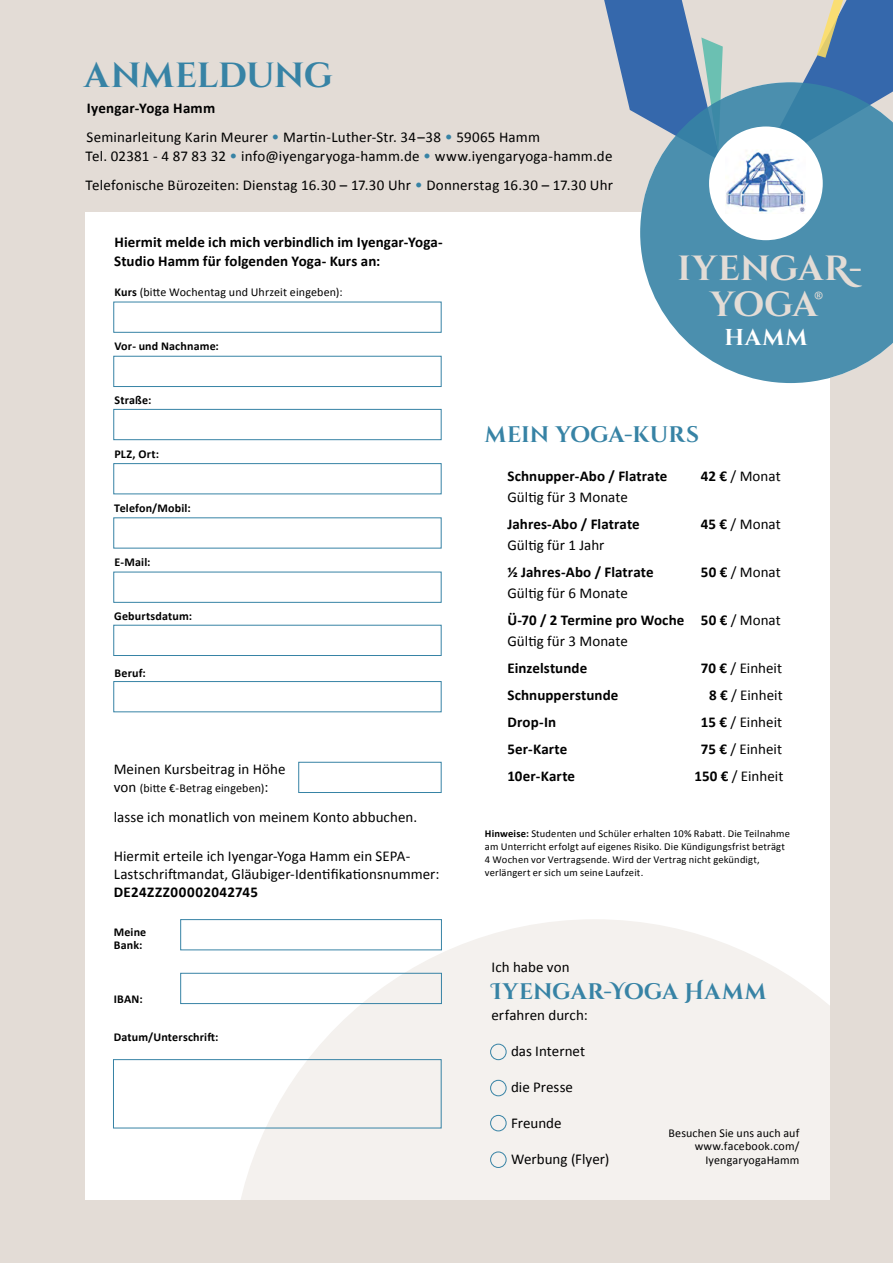
<style>
.page{position:relative;width:893px;height:1263px;background:#e3dcd6}
.page>*{position:absolute;margin:0;border:0;box-sizing:border-box;transform-origin:0 0}
.t1{font:700 34.95px "Cinzel Decorative";letter-spacing:-.01em;color:#3783a5}
.t2{font:700 34.95px "Cinzel Decorative";letter-spacing:.015em;color:#e3dcd6}
.t3{font:700 34.95px "Cinzel Decorative";letter-spacing:-.005em;color:#e3dcd6}
.t4{font:700 22.95px "Cinzel Decorative";color:#fff}
.t5{font:700 22.5px "Cinzel Decorative";letter-spacing:.005em;color:#3783a5}
.t6{font:15px/18px "Calibri";letter-spacing:.005em;color:#000}
.t7{font:700 15px "Calibri";letter-spacing:.005em;color:#000}
.t8{font:12px "Calibri";letter-spacing:.01em;color:#000}
.t9{font:700 12px "Calibri";letter-spacing:.015em;color:#000}
.t10{font:10.5px "Calibri";letter-spacing:.015em;color:#000}
.s1{font-family:"DIN";color:#3783a5}
.s2{font-weight:700}
.s3{font-size:15px}
.s4{font-weight:400}
</style>
<div class="page">
<div style="left:85px;top:212px;width:744px;height:987px;background:#fff"></div>
<svg style="left:231px;top:919px;width:598px;height:280px;fill:#f4f1ee"></svg>
<svg style="left:803px;top:0;width:90px;height:82px"></svg>
<svg style="left:604px;top:0;width:119px;height:116px"></svg>
<svg style="left:640px;top:82px;width:253px;height:301px;background:#5e98b5"></svg>
<div style="left:709px;top:126px;width:114px;height:114px;background:#fff;border-radius:50%"></div>
<img style="left:725px;top:150px;width:80px;height:63px">
<div style="left:113px;top:302px;width:328px;height:31px;border:1px solid #3783a5"></div>
<div style="left:113px;top:409px;width:328px;height:31px;border:1px solid #3783a5"></div>
<div style="left:113px;top:463px;width:328px;height:31px;border:1px solid #3783a5"></div>
<div style="left:113px;top:356px;width:328px;height:31px;border:1px solid #3783a5"></div>
<div style="left:113px;top:572px;width:328px;height:31px;border:1px solid #3783a5"></div>
<div style="left:113px;top:625px;width:328px;height:31px;border:1px solid #3783a5"></div>
<div style="left:113px;top:681px;width:328px;height:31px;border:1px solid #3783a5"></div>
<div style="left:490px;top:1044px;width:16px;height:16px;border:1px solid #3783a5;border-radius:50%"></div>
<div style="left:490px;top:1080px;width:16px;height:16px;border:1px solid #3783a5;border-radius:50%"></div>
<div style="left:490px;top:1115px;width:16px;height:16px;border:1px solid #3783a5;border-radius:50%"></div>
<div style="left:490px;top:1151px;width:16px;height:17px;border:1px solid #3783a5;border-radius:50%"></div>
<div style="left:113px;top:1059px;width:328px;height:69px;border:1px solid #3783a5"></div>
<div style="left:180px;top:973px;width:262px;height:31px;border:1px solid #3783a5"></div>
<div style="left:180px;top:919px;width:262px;height:31px;border:1px solid #3783a5"></div>
<div style="left:298px;top:762px;width:143px;height:31px;border:1px solid #3783a5"></div>
<p class="t1" style="left:84px;top:54px;width:250px">anmeldung</p>
<p class="t7" style="left:87px;top:99px;width:130px">Iyengar-Yoga Hamm</p>
<p class="t6" style="left:87px;top:127px;width:455px">Seminarleitung Karin Meurer <span class="s1">•</span> Martin-Luther-Str. 34–38 <span class="s1">•</span> 59065 Hamm</p>
<p class="t6" style="left:86px;top:147px;width:528px">Tel. 02381 - 4 87 83 32 <span class="s1">•</span> info@iyengaryoga-hamm.de <span class="s1">•</span> www.iyengaryoga-hamm.de</p>
<p class="t6" style="left:86px;top:175px;width:529px">Telefonische Bürozeiten: Dienstag 16.30 – 17.30 Uhr <span class="s1">•</span> Donnerstag 16.30 – 17.30 Uhr</p>
<p class="t7" style="left:115px;top:232px;width:330px">Hiermit melde ich mich verbindlich im Iyengar-Yoga-</p>
<p class="t7" style="left:114px;top:252px;width:268px">Studio Hamm für folgenden Yoga- Kurs an:</p>
<p class="t8" style="left:115px;top:285px;width:230px"><span class="s2">Kurs</span> (bitte Wochentag und Uhrzeit eingeben):</p>
<p class="t9" style="left:114px;top:339px;width:106px">Vor- und Nachname:</p>
<p class="t9" style="left:115px;top:393px;width:38px">Straße:</p>
<p class="t2" style="left:677px;top:246px;width:186px">iyengaR-</p>
<p class="t3" style="left:710px;top:282px;width:114px">yoga®</p>
<p class="t4" style="left:724px;top:323px;width:84px">hamm</p>
<p class="t9" style="left:115px;top:447px;width:46px">PLZ, Ort:</p>
<p class="t9" style="left:114px;top:501px;width:78px">Telefon/Mobil:</p>
<p class="t9" style="left:115px;top:555px;width:38px">E-Mail:</p>
<p class="t9" style="left:114px;top:609px;width:79px">Geburtsdatum:</p>
<p class="t9" style="left:115px;top:666px;width:33px">Beruf:</p>
<p class="t6" style="left:114px;top:759px;width:173px">Meinen Kursbeitrag in Höhe</p>
<p class="t8" style="left:114px;top:780px;width:156px"><span class="s3">von</span> (bitte €-Betrag eingeben)<span class="s3">:</span></p>
<p class="t6" style="left:114px;top:807px;width:305px">lasse ich monatlich von meinem Konto abbuchen.</p>
<p class="t6" style="left:114px;top:846px;width:327px">Hiermit erteile ich Iyengar-Yoga Hamm ein SEPA-<br>Lastschriftmandat, Gläubiger-Identifikationsnummer:<br><span class="s2">DE24ZZZ00002042745</span></p>
<p class="t9" style="left:114px;top:924px;width:34px">Meine</p>
<p class="t9" style="left:114px;top:937px;width:30px">Bank:</p>
<p class="t9" style="left:114px;top:991px;width:30px">IBAN:</p>
<p class="t9" style="left:114px;top:1029px;width:106px">Datum/Unterschrift:</p>
<p class="t5" style="left:485px;top:420px;width:216px">mein yoga-kurs</p>
<p class="t7" style="left:507px;top:467px;width:162px">Schnupper-Abo / Flatrate</p>
<p class="t6" style="left:701px;top:466px;width:81px"><span class="s2">42 €</span> / Monat</p>
<p class="t6" style="left:507px;top:487px;width:122px">Gültig für 3 Monate</p>
<p class="t7" style="left:507px;top:515px;width:134px">Jahres-Abo / Flatrate</p>
<p class="t6" style="left:701px;top:514px;width:81px"><span class="s2">45 €</span> / Monat</p>
<p class="t6" style="left:507px;top:535px;width:99px">Gültig für 1 Jahr</p>
<p class="t7" style="left:507px;top:563px;width:148px">½ Jahres-Abo / Flatrate</p>
<p class="t6" style="left:701px;top:562px;width:81px"><span class="s2">50 €</span> / Monat</p>
<p class="t6" style="left:507px;top:583px;width:122px">Gültig für 6 Monate</p>
<p class="t7" style="left:507px;top:611px;width:275px">Ü-70 / 2 Termine pro Woche 50 € <span class="s4">/ Monat</span></p>
<p class="t6" style="left:507px;top:631px;width:122px">Gültig für 3 Monate</p>
<p class="t7" style="left:507px;top:659px;width:81px">Einzelstunde</p>
<p class="t6" style="left:701px;top:658px;width:83px"><span class="s2">70 €</span> / Einheit</p>
<p class="t7" style="left:507px;top:686px;width:112px">Schnupperstunde</p>
<p class="t6" style="left:709px;top:685px;width:75px"><span class="s2">8 €</span> / Einheit</p>
<p class="t7" style="left:507px;top:713px;width:50px">Drop-In</p>
<p class="t6" style="left:701px;top:712px;width:83px"><span class="s2">15 €</span> / Einheit</p>
<p class="t7" style="left:507px;top:740px;width:61px">5er-Karte</p>
<p class="t6" style="left:701px;top:739px;width:83px"><span class="s2">75 €</span> / Einheit</p>
<p class="t7" style="left:507px;top:767px;width:69px">10er-Karte</p>
<p class="t6" style="left:694px;top:766px;width:91px"><span class="s2">150 €</span> / Einheit</p>
<p class="t10" style="left:485px;top:827px;width:307px"><span class="s2">Hinweise:</span> Studenten und Schüler erhalten 10% Rabatt. Die Teilnahme</p>
<p class="t10" style="left:485px;top:840px;width:302px">am Unterricht erfolgt auf eigenes Risiko. Die Kündigungsfrist beträgt</p>
<p class="t10" style="left:485px;top:853px;width:276px">4 Wochen vor Vertragsende. Wird der Vertrag nicht gekündigt,</p>
<p class="t10" style="left:485px;top:866px;width:160px">verlängert er sich um seine Laufzeit.</p>
<p class="t6" style="left:491px;top:957px;width:80px">Ich habe von</p>
<p class="t5" style="left:491px;top:977px;width:276px">Iyengar-Yoga Hamm</p>
<p class="t6" style="left:491px;top:1005px;width:98px">erfahren durch:</p>
<p class="t6" style="left:511px;top:1041px;width:76px">das Internet</p>
<p class="t6" style="left:511px;top:1077px;width:64px">die Presse</p>
<p class="t6" style="left:511px;top:1113px;width:52px">Freunde</p>
<p class="t6" style="left:511px;top:1149px;width:100px">Werbung (Flyer)</p>
<p class="t8" style="left:668px;top:1125px;width:132px">Besuchen Sie uns auch auf</p>
<p class="t8" style="left:695px;top:1139px;width:106px">www.facebook.com/</p>
<p class="t8" style="left:705px;top:1152px;width:95px">IyengaryogaHamm</p>
</div>
